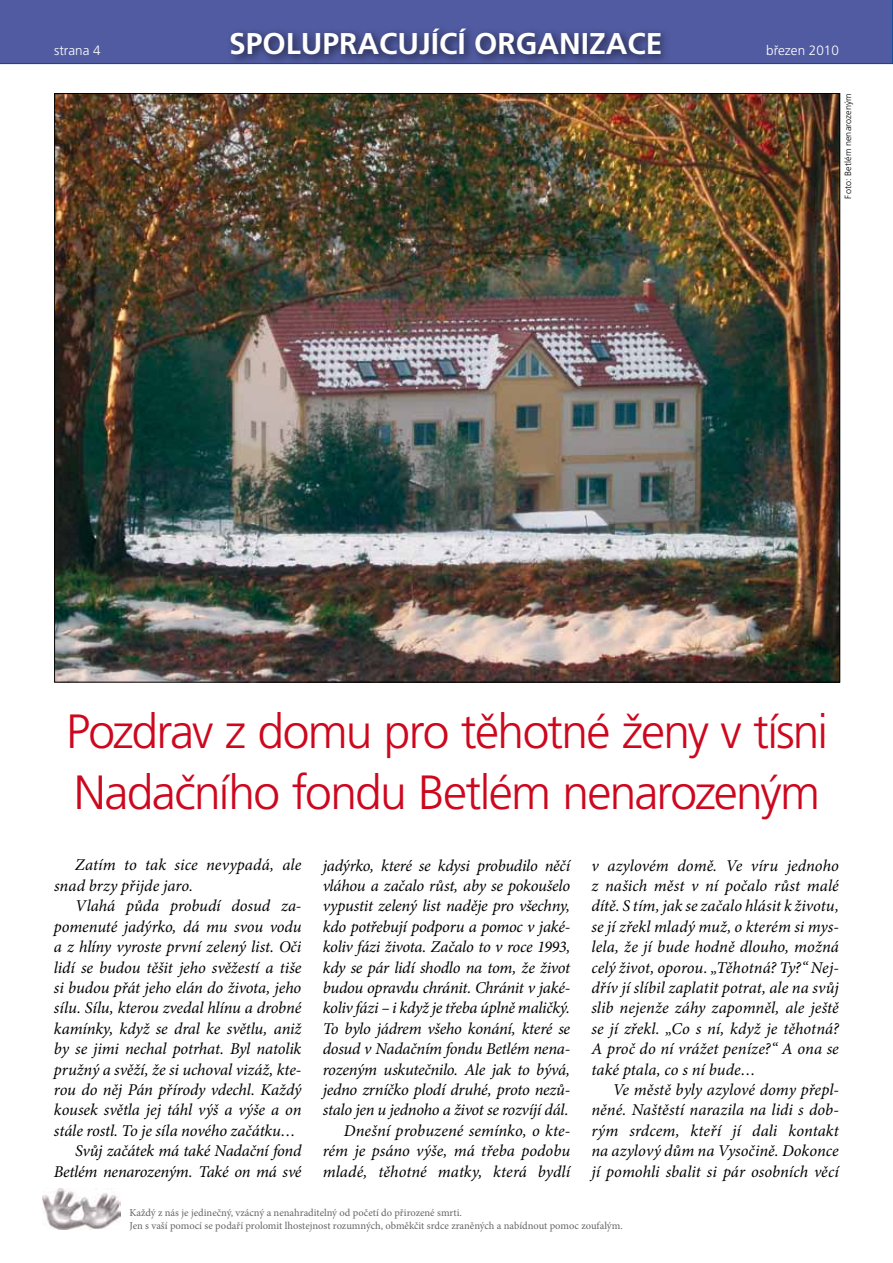
<style>
.page{position:relative;width:893px;height:1263px;background:#fff}
.page>*{position:absolute;margin:0;border:0;box-sizing:border-box;transform-origin:0 0}
.t1{font:300 48px/61.2px "Frutiger CE";letter-spacing:-.04em;color:#cd071e}
.t2{font:700 30px "Frutiger CE";color:#fff}
.t3{font:italic 16.5px/20.4px "Minion Pro";letter-spacing:-.01em;color:#000;text-align:justify}
.t4{font:300 13.5px "Frutiger CE";color:#fff}
.t5{font:10.5px/12.6px "Minion Pro";color:#646567}
.t6{font:300 9px "Frutiger CE";letter-spacing:.015em;color:#000}
</style>
<div class="page">
<img style="left:56px;top:95px;width:782px;height:585px">
<div style="left:0;top:0;width:893px;height:64px;background:#515ba1"></div>
<img style="left:43px;top:1188px;width:78px;height:41px">
<div style="left:226px;top:23px;width:445px;height:42px;background:#000;opacity:.6"></div>
<p class="t4" style="left:54px;top:43px;width:48px">strana 4</p>
<h2 class="t2" style="left:229px;top:26px;width:435px">SPOLUPRACUJÍCÍ ORGANIZACE</h2>
<p class="t4" style="left:766px;top:43px;width:74px">březen 2010</p>
<p class="t6" style="left:843px;top:198px;width:107px;rotate:-90deg">Foto: Betlém nenarozeným</p>
<h1 class="t1" style="left:66px;top:700px;width:763px">Pozdrav z domu pro těhotné ženy v tísni<br>Nadačního fondu Betlém nenarozeným</h1>
<p class="t3" style="left:54px;top:855px;width:249px;text-indent:21px">Zatím to tak sice nevypadá, ale snad brzy přijde jaro.</p>
<p class="t3" style="left:75px;top:896px;width:228px">Vlahá půda probudí dosud za-</p>
<p class="t3" style="left:54px;top:916px;width:249px">pomenuté jadýrko, dá mu svou vodu</p>
<p class="t3" style="left:54px;top:937px;width:249px">a z hlíny vyroste první zelený list. Oči</p>
<p class="t3" style="left:54px;top:957px;width:249px">lidí se budou těšit jeho svěžestí a tiše</p>
<p class="t3" style="left:54px;top:977px;width:249px">si budou přát jeho elán do života, jeho</p>
<p class="t3" style="left:54px;top:998px;width:249px">sílu. Sílu, kterou zvedal hlínu a drobné</p>
<p class="t3" style="left:54px;top:1018px;width:249px">kamínky, když se dral ke světlu, aniž</p>
<p class="t3" style="left:54px;top:1039px;width:249px">by se jimi nechal potrhat. Byl natolik</p>
<p class="t3" style="left:54px;top:1059px;width:249px">pružný a svěží, že si uchoval vizáž, kte-</p>
<p class="t3" style="left:54px;top:1079px;width:249px">rou do něj Pán přírody vdechl. Každý</p>
<p class="t3" style="left:54px;top:1100px;width:249px">kousek světla jej táhl výš a výše a on</p>
<p class="t3" style="left:54px;top:1120px;width:243px">stále rostl. To je síla nového začátku…</p>
<p class="t3" style="left:75px;top:1141px;width:228px">Svůj začátek má také Nadační fond</p>
<p class="t3" style="left:54px;top:1161px;width:249px">Betlém nenarozeným. Také on má své</p>
<p class="t3" style="left:323px;top:855px;width:249px;text-align:right">jadýrko, které se kdysi probudilo něčí vláhou a začalo růst, aby se pokoušelo vypustit zelený list naděje pro všechny, kdo potřebují podporu a pomoc v jaké&shy;koliv fázi života. Začalo to v roce 1993, kdy se pár lidí shodlo na tom, že život budou opravdu chránit. Chránit v jaké&shy;koliv fázi – i když je třeba úplně maličký.<br>To bylo jádrem všeho konání, které se dosud v Nadačním fondu Betlém nena&shy;rozeným uskutečnilo. Ale jak to bývá, jedno zrníčko plodí druhé, proto nezů&shy;stalo jen u jednoho a život se rozvíjí dál.<br>Dnešní probuzené semínko, o kte&shy;rém je psáno výše, má třeba podobu mladé, těhotné matky, která bydlí</p>
<p class="t3" style="left:591px;top:855px;width:249px">v azylovém domě. Ve víru jednoho z našich měst v ní počalo růst malé dítě. S tím, jak se začalo hlásit k životu, se jí zřekl mladý muž, o kterém si mys&shy;lela, že jí bude hodně dlouho, možná celý život, oporou. „Těhotná? Ty?“ Nej&shy;dřív jí slíbil zaplatit potrat, ale na svůj slib nejenže záhy zapomněl, ale ještě se jí zřekl. „Co s ní, když je těhotná?<br>A proč do ní vrážet peníze?“ A ona se také ptala, co s ní bude…</p>
<p class="t3" style="left:591px;top:1079px;width:249px;text-indent:21px">Ve městě byly azylové domy přepl&shy;něné. Naštěstí narazila na lidi s dob&shy;rým srdcem, kteří jí dali kontakt na azylový dům na Vysočině. Dokonce jí pomohli sbalit si pár osobních věcí</p>
<p class="t5" style="left:129px;top:1207px;width:495px">Každý z nás je jedinečný, vzácný a nenahraditelný od početí do přirozené smrti.<br>Jen s vaší pomocí se podaří prolomit lhostejnost rozumných, obměkčit srdce zraněných a nabídnout pomoc zoufalým.</p>
</div>
